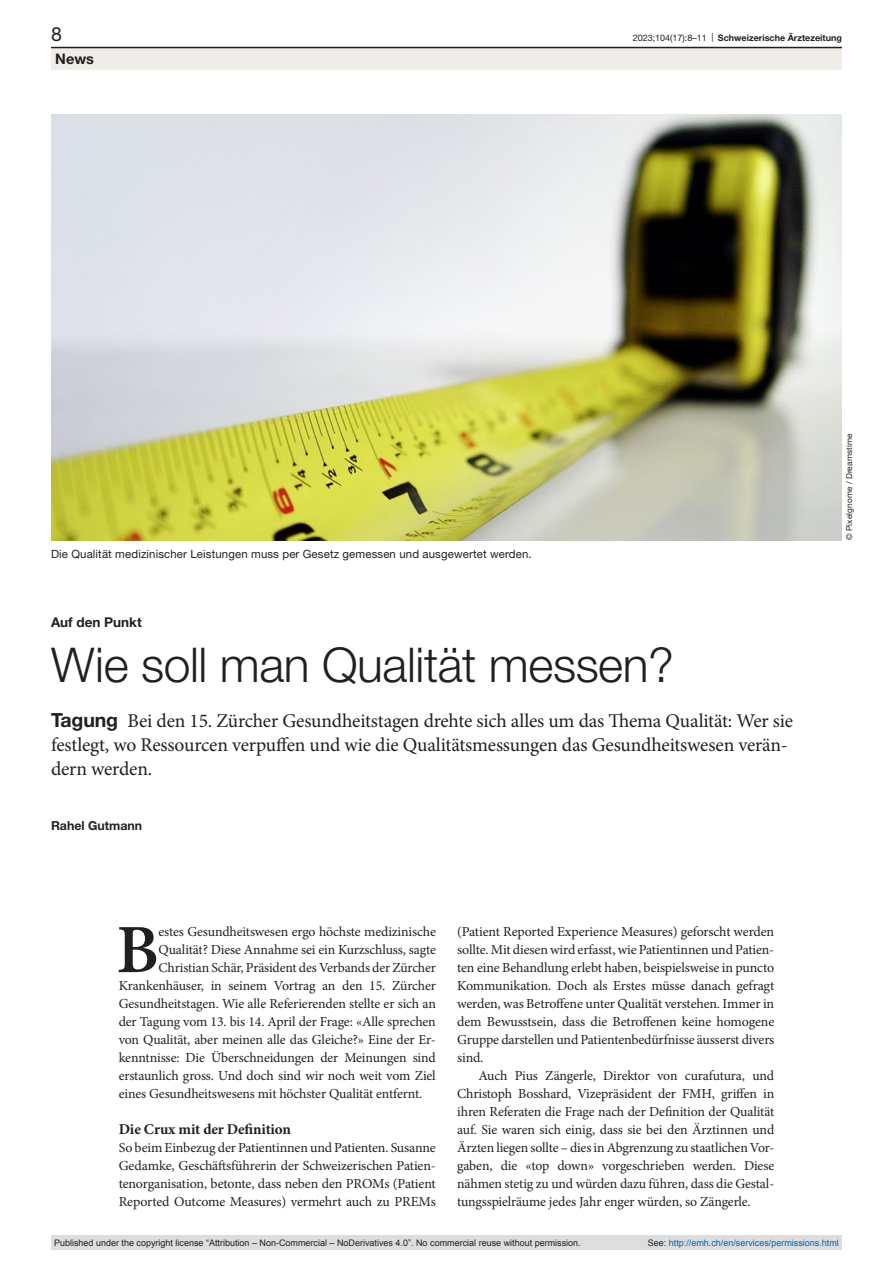
<style>
.page{position:relative;width:893px;height:1263px;background:#fff}
.page>*{position:absolute;margin:0;border:0;box-sizing:border-box;transform-origin:0 0}
.paragraph-initial{font:600 69.15px "Minion Pro";color:#231f20}
.article-title-L32{font:300 48px "Helvetica Neue LT Pro";letter-spacing:-.01em;color:#231f20}
.lead{font:19.5px/24px "Minion Pro";letter-spacing:-.01em;color:#231f20}
.t1{font:19.5px "Helvetica Neue LT Pro";color:#231f20}
.head2{font:700 15px "Minion Pro";letter-spacing:-.01em;color:#231f20}
.t2{font:700 14.55px "Helvetica Neue LT Pro";color:#231f20}
.paragraph{font:13.8px/18px "Minion Pro";letter-spacing:-.01em;color:#231f20;text-align:justify}
.paragraph-initial-2{font:13.8px "Minion Pro";letter-spacing:-.01em;color:#231f20}
.paragraph-indent{font:13.8px/18px "Minion Pro";letter-spacing:-.01em;color:#231f20;text-align:justify}
.pre-heading{font:700 13.5px "Helvetica Neue LT Pro";color:#231f20}
.authors{font:700 12.3px "Helvetica Neue LT Pro";color:#231f20}
.figure-caption{font:11.4px "Helvetica Neue LT Pro";letter-spacing:.01em;color:#231f20}
.t3{font:9px "Arial";color:#231f20}
.t4{font:9px "Arial";color:#0066b3}
.t5{font:700 9px "Helvetica Neue LT Pro";color:#231f20}
.credits{font:8.25px "Helvetica Neue LT Pro";letter-spacing:.01em;color:#231f20}
.s1{font-weight:400}
.s2{font-family:"Helvetica Neue LT Pro";font-weight:700}
.s3{color:#231f20}
</style>
<div class="page">
<img style="left:51px;top:115px;width:791px;height:425px">
<div style="left:51px;top:48px;width:791px;height:22px;background:#f0ece7"></div>
<hr style="left:51px;top:47px;width:791px;height:1px;background:#231f20">
<div style="left:51px;top:1235px;width:791px;height:15px;background:#dcdddf"></div>
<h3 class="t1" style="left:51px;top:22px;width:12px">8</h3>
<p class="t5" style="left:633px;top:32px;width:211px"><span class="s1">2023;104(17):8–11 |</span> Schweizerische Ärztezeitung</p>
<p class="t2" style="left:55px;top:49px;width:40px">News</p>
<p class="figure-caption" style="left:51px;top:547px;width:482px">Die Qualität medizinischer Leistungen muss per Gesetz gemessen und ausgewertet werden.</p>
<p class="pre-heading" style="left:51px;top:614px;width:92px">Auf den Punkt</p>
<p class="article-title-L32" style="left:51px;top:635px;width:624px">Wie soll man Qualität messen?</p>
<p class="lead" style="left:51px;top:709px;width:743px"><span class="s2">Tagung</span> Bei den 15. Zürcher Gesundheitstagen drehte sich alles um das Thema Qualität: Wer sie festlegt, wo Ressourcen verpuffen und wie die Qualitätsmessungen das Gesundheitswesen verän&shy;dern werden.</p>
<p class="authors" style="left:51px;top:818px;width:93px">Rahel Gutmann</p>
<p class="paragraph-initial" style="left:116px;top:902px;width:44px">B</p>
<p class="paragraph-initial-2" style="left:158px;top:922px;width:279px">estes Gesundheitswesen ergo höchste medizinische</p>
<p class="paragraph-initial-2" style="left:158px;top:940px;width:279px">Qualität? Diese Annahme sei ein Kurzschluss, sagte</p>
<p class="paragraph-initial-2" style="left:158px;top:958px;width:279px">Christian Schär, Präsident des Verbands der Zürcher</p>
<p class="paragraph-initial-2" style="left:119px;top:976px;width:319px">Krankenhäuser, in seinem Vortrag an den 15. Zürcher</p>
<p class="paragraph-initial-2" style="left:119px;top:994px;width:319px">Gesundheitstagen. Wie alle Referierenden stellte er sich an</p>
<p class="paragraph-initial-2" style="left:119px;top:1012px;width:319px">der Tagung vom 13. bis 14. April der Frage: «Alle sprechen</p>
<p class="paragraph-initial-2" style="left:119px;top:1030px;width:319px">von Qualität, aber meinen alle das Gleiche?» Eine der Er-</p>
<p class="paragraph-initial-2" style="left:119px;top:1048px;width:319px">kenntnisse: Die Überschneidungen der Meinungen sind</p>
<p class="paragraph-initial-2" style="left:119px;top:1066px;width:319px">erstaunlich gross. Und doch sind wir noch weit vom Ziel</p>
<p class="paragraph-initial-2" style="left:119px;top:1084px;width:305px">eines Gesundheitswesens mit höchster Qualität entfernt.</p>
<p class="head2" style="left:119px;top:1119px;width:174px">Die Crux mit der Definition</p>
<p class="paragraph" style="left:119px;top:1139px;width:319px">So beim Einbezug der Patientinnen und Patienten. Susanne Gedamke, Geschäftsführerin der Schweizerischen Patien&shy;tenorganisation, betonte, dass neben den PROMs (Patient Reported Outcome Measures) vermehrt auch zu PREMs</p>
<p class="paragraph" style="left:457px;top:923px;width:319px">(Patient Reported Experience Measures) geforscht werden sollte. Mit diesen wird erfasst, wie Patientinnen und Patien&shy;ten eine Behandlung erlebt haben, beispielsweise in puncto Kommunikation. Doch als Erstes müsse danach gefragt werden, was Betroffene unter Qualität verstehen. Immer in dem Bewusstsein, dass die Betroffenen keine homogene Gruppe darstellen und Patientenbedürfnisse äusserst divers sind.</p>
<p class="paragraph-indent" style="left:457px;top:1067px;width:319px;text-indent:21px">Auch Pius Zängerle, Direktor von curafutura, und Christoph Bosshard, Vizepräsident der FMH, griffen in ihren Referaten die Frage nach der Definition der Qualität auf. Sie waren sich einig, dass sie bei den Ärztinnen und Ärzten liegen sollte – dies in Abgrenzung zu staatlichen Vor&shy;gaben, die «top down» vorgeschrieben werden. Diese nähmen stetig zu und würden dazu führen, dass die Gestal&shy;tungsspielräume jedes Jahr enger würden, so Zängerle.</p>
<p class="credits" style="left:844px;top:540px;width:108px;rotate:-90deg">© Pixelgnome / Dreamstime</p>
<p class="t3" style="left:54px;top:1237px;width:528px">Published under the copyright license “Attribution – Non-Commercial – NoDerivatives 4.0”. No commercial reuse without permission.</p>
<p class="t4" style="left:648px;top:1237px;width:193px"><span class="s3">See:</span> http://emh.ch/en/services/permissions.html</p>
</div>
